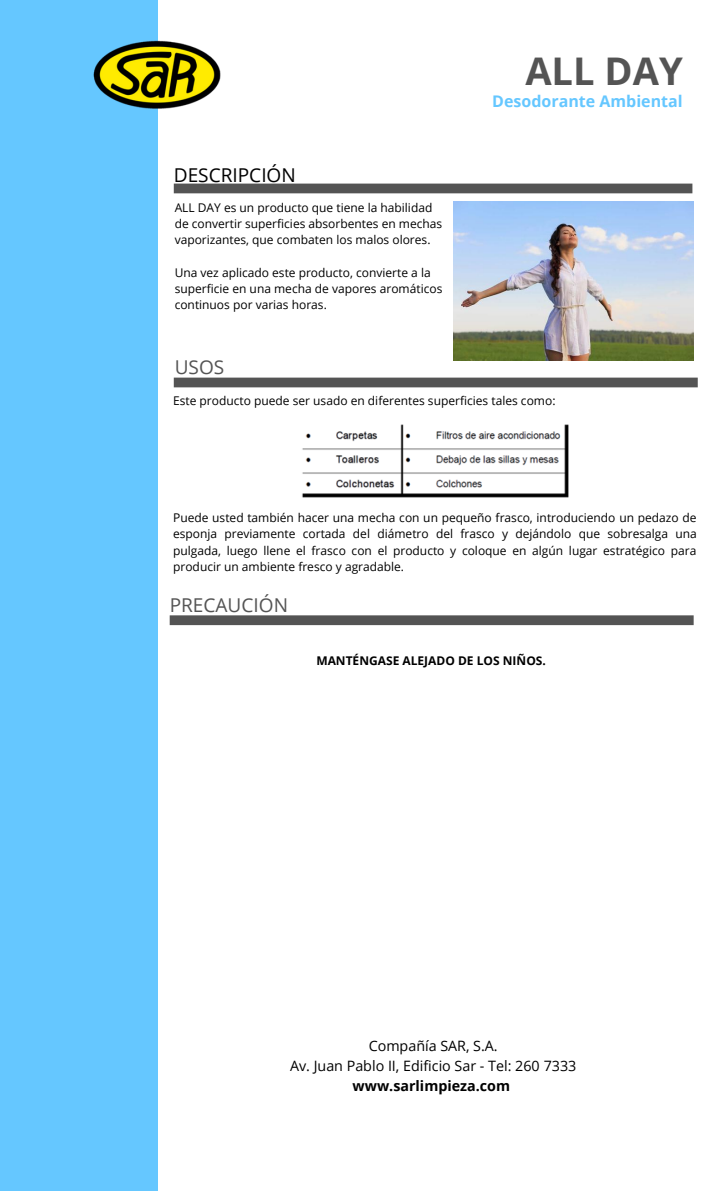
<style>
.page{position:relative;width:709px;height:1191px;background:#fff}
.page>*{position:absolute;margin:0;border:0;box-sizing:border-box;transform-origin:0 0}
.t1{font:700 38.1px "Open Sans";color:#545454}
.t2{font:19.1px "Open Sans";color:#545454}
.t3{font:19.1px "Open Sans";color:#000}
.t4{font:700 16px "Open Sans";color:#65c7ff}
.t5{font:14.3px/19.6px "Open Sans";color:#000;text-align:center}
.t6{font:700 14.3px "Open Sans";color:#000}
.t7{font:12px/16.2px "Open Sans";color:#000}
.t8{font:700 12px "Open Sans";color:#000}
</style>
<div class="page">
<svg style="left:174px;top:183px;width:518px;height:10px;background:#5d5d5d"></svg>
<svg style="left:174px;top:377px;width:524px;height:10px;background:#5e5e5e"></svg>
<svg style="left:170px;top:615px;width:523px;height:10px;background:#5a5a5a"></svg>
<div style="left:0;top:0;width:158px;height:1190px;background:#65c7ff"></div>
<img style="left:93px;top:40px;width:128px;height:69px">
<img style="left:453px;top:202px;width:240px;height:159px">
<img style="left:302px;top:424px;width:267px;height:74px">
<h2 class="t3" style="left:174px;top:161px;width:124px">DESCRIPCIÓN</h2>
<p class="t7" style="left:175px;top:199px;width:269px">ALL DAY es un producto que tiene la habilidad de convertir superficies absorbentes en mechas vaporizantes, que combaten los malos olores.</p>
<p class="t7" style="left:175px;top:264px;width:269px">Una vez aplicado este producto, convierte a la superficie en una mecha de vapores aromáticos continuos por varias horas.</p>
<h2 class="t2" style="left:175px;top:353px;width:51px">USOS</h2>
<h1 class="t1" style="left:525px;top:45px;width:159px">ALL DAY</h1>
<h3 class="t4" style="left:492px;top:90px;width:192px">Desodorante Ambiental</h3>
<p class="t7" style="left:173px;top:392px;width:384px">Este producto puede ser usado en diferentes superficies tales como:</p>
<p class="t7" style="left:173px;top:508px;width:525px;line-height:16.5px;text-align:justify">Puede usted también hacer una mecha con un pequeño frasco, introduciendo un pedazo de esponja previamente cortada del diámetro del frasco y dejándolo que sobresalga una pulgada, luego llene el frasco con el producto y coloque en algún lugar estratégico para producir un ambiente fresco y agradable.</p>
<h2 class="t2" style="left:170px;top:591px;width:120px">PRECAUCIÓN</h2>
<p class="t8" style="left:316px;top:652px;width:231px">MANTÉNGASE ALEJADO DE LOS NIÑOS.</p>
<p class="t5" style="left:290px;top:1035px;width:288px">Compañía SAR, S.A.<br>Av. Juan Pablo II, Edificio Sar - Tel: 260 7333</p>
<p class="t6" style="left:353px;top:1075px;width:159px">www.sarlimpieza.com</p>
</div>
